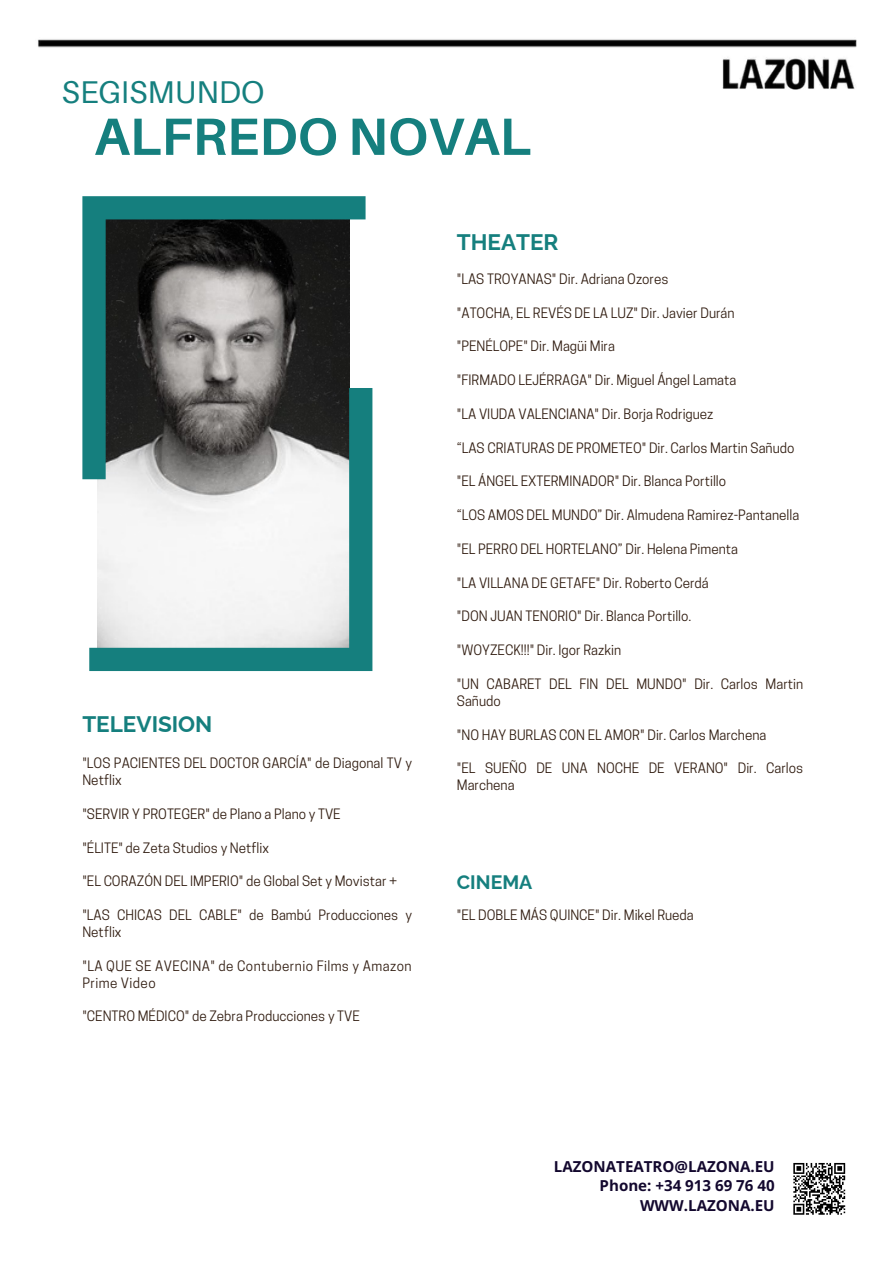
<style>
.page{position:relative;width:894px;height:1264px;background:#fff}
.page>*{position:absolute;margin:0;border:0;box-sizing:border-box;transform-origin:0 0}
.t1{font:700 52.5px "Aileron";color:#157f7e}
.t2{font:31.5px "Aileron";color:#157f7e}
.t3{font:700 22.5px "Raleway";color:#157f7e}
.t4{font:700 19.5px "Raleway";color:#157f7e}
.t5{font:700 15.15px/19.2px "Open Sans";color:#13082e;text-align:right}
.t6{font:13.5px/16.8px "Cooper Hewitt";color:#311d11}
.t7{font:13.5px/16.8px "Cooper Hewitt";letter-spacing:.03em;color:#311d11}
</style>
<div class="page">
<img style="left:38px;top:39px;width:818px;height:51px">
<svg style="left:82px;top:196px;width:283px;height:283px;background:#485c5b"></svg>
<svg style="left:89px;top:388px;width:283px;height:283px"></svg>
<svg style="left:793px;top:1162px;width:53px;height:53px"></svg>
<h2 class="t2" style="left:62px;top:72px;width:204px">SEGISMUNDO</h2>
<h1 class="t1" style="left:94px;top:104px;width:438px">ALFREDO NOVAL</h1>
<h3 class="t3" style="left:82px;top:711px;width:131px">TELEVISION</h3>
<p class="t6" style="left:82px;top:756px;width:331px">"LOS PACIENTES DEL DOCTOR GARCÍA" de Diagonal TV y<br>Netflix</p>
<p class="t6" style="left:82px;top:807px;width:260px">"SERVIR Y PROTEGER" de Plano a Plano y TVE</p>
<p class="t6" style="left:82px;top:840px;width:188px">"ÉLITE" de Zeta Studios y Netflix</p>
<p class="t6" style="left:82px;top:874px;width:316px">"EL CORAZÓN DEL IMPERIO" de Global Set y Movistar +</p>
<p class="t6" style="left:82px;top:908px;width:331px">"LAS CHICAS DEL CABLE" de Bambú Producciones y<br>Netflix</p>
<p class="t7" style="left:82px;top:958px;width:330px">"LA QUE SE AVECINA" de Contubernio Films y Amazon<br>Prime Video</p>
<p class="t6" style="left:82px;top:1009px;width:279px">"CENTRO MÉDICO" de Zebra Producciones y TVE</p>
<h3 class="t3" style="left:457px;top:229px;width:103px">THEATER</h3>
<p class="t6" style="left:457px;top:272px;width:213px">"LAS TROYANAS" Dir. Adriana Ozores</p>
<p class="t6" style="left:457px;top:306px;width:279px">"ATOCHA, EL REVÉS DE LA LUZ" Dir. Javier Durán</p>
<p class="t6" style="left:457px;top:339px;width:159px">"PENÉLOPE" Dir. Magüi Mira</p>
<p class="t6" style="left:457px;top:373px;width:281px">"FIRMADO LEJÉRRAGA" Dir. Miguel Ángel Lamata</p>
<p class="t6" style="left:457px;top:407px;width:258px">"LA VIUDA VALENCIANA" Dir. Borja Rodriguez</p>
<p class="t6" style="left:457px;top:441px;width:339px">“LAS CRIATURAS DE PROMETEO" Dir. Carlos Martin Sañudo</p>
<p class="t6" style="left:457px;top:474px;width:271px">"EL ÁNGEL EXTERMINADOR" Dir. Blanca Portillo</p>
<p class="t6" style="left:457px;top:508px;width:344px">“LOS AMOS DEL MUNDO” Dir. Almudena Ramirez-Pantanella</p>
<p class="t6" style="left:457px;top:542px;width:283px">"EL PERRO DEL HORTELANO” Dir. Helena Pimenta</p>
<p class="t6" style="left:457px;top:576px;width:253px">"LA VILLANA DE GETAFE" Dir. Roberto Cerdá</p>
<p class="t6" style="left:457px;top:609px;width:236px">"DON JUAN TENORIO" Dir. Blanca Portillo.</p>
<p class="t6" style="left:457px;top:643px;width:166px">"WOYZECK!!!" Dir. Igor Razkin</p>
<p class="t6" style="left:457px;top:677px;width:348px">"UN CABARET DEL FIN DEL MUNDO" Dir. Carlos Martin<br>Sañudo</p>
<p class="t6" style="left:457px;top:727px;width:311px">"NO HAY BURLAS CON EL AMOR" Dir. Carlos Marchena</p>
<p class="t6" style="left:457px;top:761px;width:348px">"EL SUEÑO DE UNA NOCHE DE VERANO" Dir. Carlos<br>Marchena</p>
<h3 class="t4" style="left:457px;top:871px;width:77px">CINEMA</h3>
<p class="t6" style="left:457px;top:908px;width:238px">"EL DOBLE MÁS QUINCE" Dir. Mikel Rueda</p>
<p class="t5" style="left:553px;top:1156px;width:222px">LAZONATEATRO@LAZONA.EU<br>Phone: +34 913 69 76 40<br>WWW.LAZONA.EU</p>
</div>
